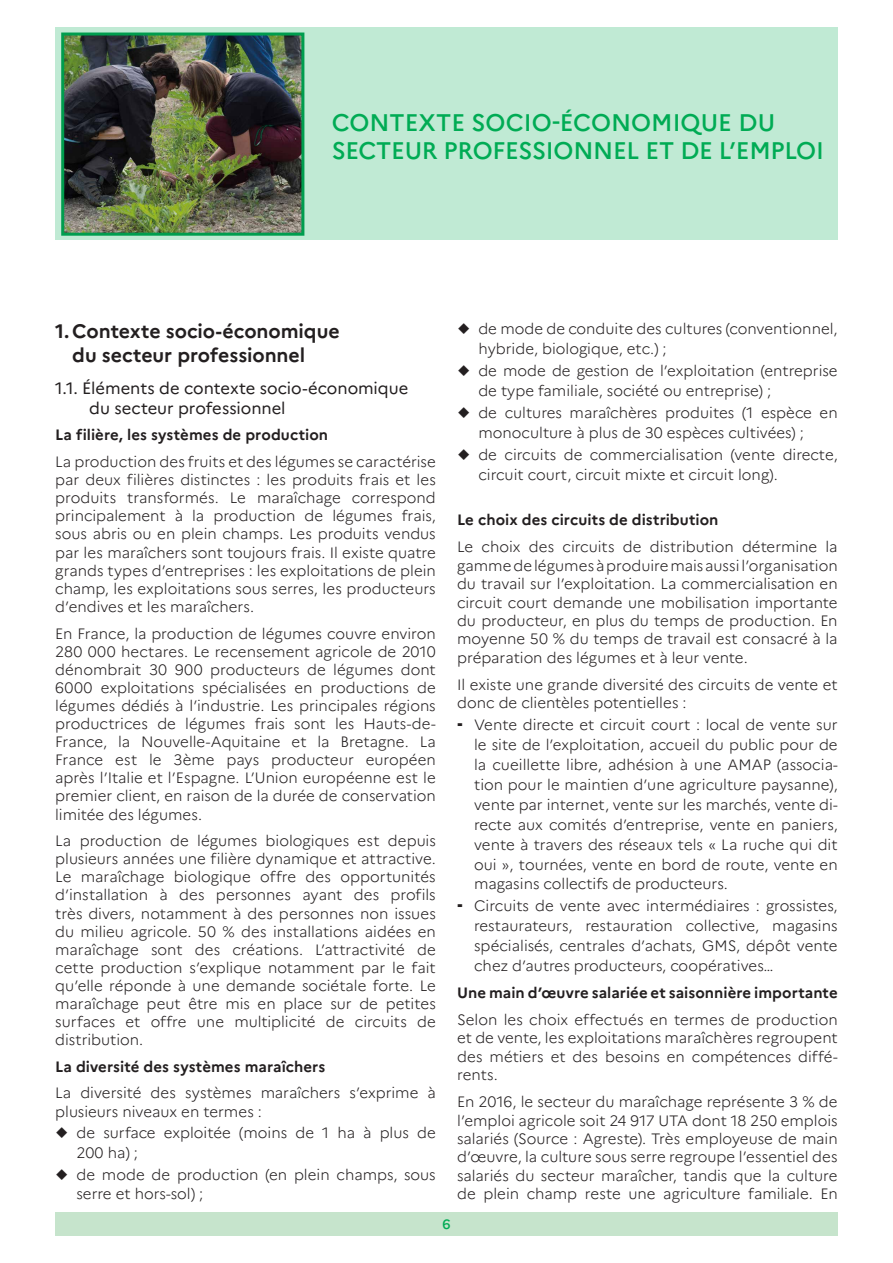
<style>
.page{position:relative;width:893px;height:1263px;background:#fff}
.page>*{position:absolute;margin:0;border:0;box-sizing:border-box;transform-origin:0 0}
.t1{font:500 24px/28.8px "Marianne";letter-spacing:-.01em;color:#00ab54}
.Gros_titre{font:700 19.5px/24.2px "Marianne";letter-spacing:-.005em;color:#231f20}
.Sous_Gros-titre{font:16.5px/19.6px "Marianne";letter-spacing:-.005em;color:#231f20}
.Texte{font:300 15px/18.1px "Marianne";color:#231f20}
.Texte_espace-avant{font:300 15px/18.5px "Marianne";letter-spacing:-.005em;color:#231f20;text-align:justify}
.Texte-2{font:700 15px "Marianne";letter-spacing:.005em;color:#231f20}
.Texte_espace-avant-2{font:700 15px "Marianne";letter-spacing:.005em;color:#231f20}
.t2{font:500 13.5px "Marianne";color:#00ab54}
</style>
<div class="page">
<div style="left:55px;top:1212px;width:783px;height:24px;background:#c6e4cc"></div>
<div style="left:55px;top:28px;width:783px;height:212px;background:#c0ead4"></div>
<img style="left:65px;top:37px;width:235px;height:195px">
<div style="left:61px;top:33px;width:243px;height:203px;border:3px solid #009d4e"></div>
<p class="t1" style="left:332px;top:108px;width:494px">CONTEXTE SOCIO-ÉCONOMIQUE DU<br>SECTEUR PROFESSIONNEL ET DE L’EMPLOI</p>
<p class="Gros_titre" style="left:72px;top:319px;width:269px;text-indent:-17px">1.Contexte socio-économique du secteur professionnel</p>
<p class="Sous_Gros-titre" style="left:89px;top:378px;width:320px;text-indent:-34px">1.1. Éléments de contexte socio-économique du secteur professionnel</p>
<p class="Texte-2" style="left:55px;top:426px;width:274px">La filière, les systèmes de production</p>
<p class="Texte" style="left:55px;top:453px;width:382px;text-align:justify">La production des fruits et des légumes se caractérise par deux filières distinctes : les produits frais et les produits transformés. Le maraîchage correspond principalement à la production de légumes frais, sous abris ou en plein champs. Les produits vendus par les maraîchers sont toujours frais. Il existe quatre grands types d’entreprises : les exploitations de plein champ, les exploitations sous serres, les producteurs d’endives et les maraîchers.</p>
<p class="Texte" style="left:55px;top:624px;width:382px;text-align:justify">En France, la production de légumes couvre environ 280 000 hectares. Le recensement agricole de 2010 dénombrait 30 900 producteurs de légumes dont 6000 exploitations spécialisées en productions de légumes dédiés à l’industrie. Les principales régions productrices de légumes frais sont les Hauts-de-France, la Nouvelle-Aquitaine et la Bretagne. La France est le 3ème pays producteur européen après l’Italie et l’Espagne. L’Union européenne est le premier client, en raison de la durée de conservation limitée des légumes.</p>
<p class="Texte" style="left:55px;top:832px;width:382px;text-align:justify">La production de légumes biologiques est depuis plusieurs années une filière dynamique et attractive.<br>Le maraîchage biologique offre des opportunités d’installation à des personnes ayant des profils très divers, notamment à des personnes non issues du milieu agricole. 50 % des installations aidées en maraîchage sont des créations. L’attractivité de cette production s’explique notamment par le fait qu’elle réponde à une demande sociétale forte. Le maraîchage peut être mis en place sur de petites surfaces et offre une multiplicité de circuits de distribution.</p>
<p class="Texte-2" style="left:55px;top:1057px;width:271px">La diversité des systèmes maraîchers</p>
<p class="Texte" style="left:55px;top:1084px;width:382px">La diversité des systèmes maraîchers s’exprime à plusieurs niveaux en termes :</p>
<p class="Texte" style="left:77px;top:1123px;width:361px;line-height:19.6px;text-indent:-21px">○ de surface exploitée (moins de 1 ha à plus de<br>200 ha) ;</p>
<p class="Texte" style="left:77px;top:1164px;width:361px;line-height:19.6px;text-indent:-21px">○ de mode de production (en plein champs, sous serre et hors-sol) ;</p>
<p class="Texte" style="left:478px;top:319px;width:361px;line-height:20px;text-indent:-21px">○ de mode de conduite des cultures (conventionnel, hybride, biologique, etc.) ;</p>
<p class="Texte" style="left:478px;top:361px;width:361px;line-height:20px;text-indent:-21px">○ de mode de gestion de l’exploitation (entreprise de type familiale, société ou entreprise) ;</p>
<p class="Texte" style="left:478px;top:403px;width:361px;line-height:20px;text-indent:-21px">○ de cultures maraîchères produites (1 espèce en monoculture à plus de 30 espèces cultivées) ;</p>
<p class="Texte" style="left:478px;top:445px;width:361px;line-height:20px;text-indent:-21px">○ de circuits de commercialisation (vente directe, circuit court, circuit mixte et circuit long).</p>
<p class="Texte-2" style="left:457px;top:511px;width:263px">Le choix des circuits de distribution</p>
<p class="Texte" style="left:457px;top:538px;width:382px;text-align:justify">Le choix des circuits de distribution détermine la gamme de légumes à produire mais aussi l’organisation du travail sur l’exploitation. La commercialisation en circuit court demande une mobilisation importante du producteur, en plus du temps de production. En moyenne 50 % du temps de travail est consacré à la préparation des légumes et à leur vente.</p>
<p class="Texte" style="left:457px;top:675px;width:382px">Il existe une grande diversité des circuits de vente et donc de clientèles potentielles :</p>
<p class="Texte" style="left:474px;top:715px;width:365px;line-height:20px;text-align:justify">Vente directe et circuit court : local de vente sur le site de l’exploitation, accueil du public pour de la cueillette libre, adhésion à une AMAP (associa&shy;tion pour le maintien d’une agriculture paysanne), vente par internet, vente sur les marchés, vente di&shy;recte aux comités d’entreprise, vente en paniers, vente à travers des réseaux tels « La ruche qui dit oui », tournées, vente en bord de route, vente en magasins collectifs de producteurs.</p>
<p class="Texte" style="left:474px;top:896px;width:365px;line-height:20px;text-align:justify">Circuits de vente avec intermédiaires : grossistes, restaurateurs, restauration collective, magasins spécialisés, centrales d’achats, GMS, dépôt vente chez d’autres producteurs, coopératives…</p>
<p class="Texte_espace-avant-2" style="left:457px;top:984px;width:382px">Une main d’œuvre salariée et saisonnière importante</p>
<p class="Texte_espace-avant" style="left:457px;top:1010px;width:382px">Selon les choix effectués en termes de production et de vente, les exploitations maraîchères regroupent des métiers et des besoins en compétences diffé&shy;rents.</p>
<p class="Texte_espace-avant" style="left:457px;top:1092px;width:382px">En 2016, le secteur du maraîchage représente 3 % de l’emploi agricole soit 24 917 UTA dont 18 250 emplois salariés (Source : Agreste). Très employeuse de main d’œuvre, la culture sous serre regroupe l’essentiel des salariés du secteur maraîcher, tandis que la culture de plein champ reste une agriculture familiale. En</p>
<p class="t2" style="left:442px;top:1216px;width:10px">6</p>
</div>
